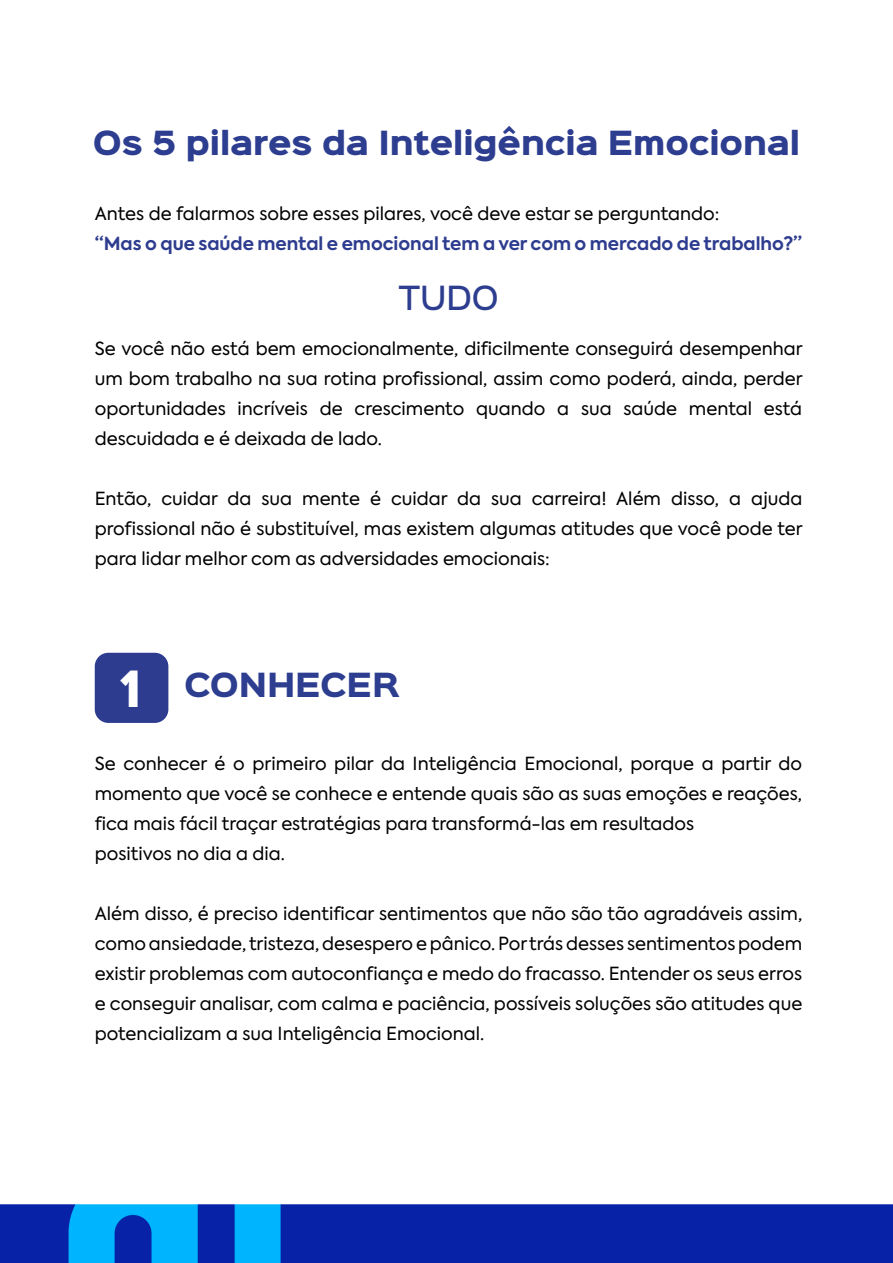
<style>
.page{position:relative;width:893px;height:1263px;background:#fff}
.page>*{position:absolute;margin:0;border:0;box-sizing:border-box;transform-origin:0 0}
.t1{font:900 45px "Sinkin Sans 800";color:#fff}
.t2{font:900 30px "Sinkin Sans 800";letter-spacing:-.005em;color:#2d3d8f}
.t3{font:500 30px "Sinkin Sans 500";color:#2d3d8f}
.t4{font:18px/30px "Axiforma";color:#000;text-align:justify}
.t5{font:700 18px "Axiforma";color:#2e3c8f}
</style>
<div class="page">
<img style="left:0;top:652px;width:893px;height:611px">
<div style="left:95px;top:653px;width:73px;height:70px;background:#2e3c90;border-radius:14px"></div>
<h2 class="t2" style="left:93px;top:127px;width:709px">Os 5 pilares da Inteligência Emocional</h2>
<p class="t4" style="left:95px;top:199px;width:626px">Antes de falarmos sobre esses pilares, você deve estar se perguntando:</p>
<p class="t5" style="left:95px;top:231px;width:709px">“Mas o que saúde mental e emocional tem a ver com o mercado de trabalho?”</p>
<h2 class="t3" style="left:398px;top:272px;width:102px">TUDO</h2>
<p class="t4" style="left:95px;top:334px;width:710px">Se você não está bem emocionalmente, dificilmente conseguirá desempenhar um bom trabalho na sua rotina profissional, assim como poderá, ainda, perder oportunidades incríveis de crescimento quando a sua saúde mental está descuidada e é deixada de lado.</p>
<p class="t4" style="left:95px;top:484px;width:710px">Então, cuidar da sua mente é cuidar da sua carreira! Além disso, a ajuda profissional não é substituível, mas existem algumas atitudes que você pode ter para lidar melhor com as adversidades emocionais:</p>
<h1 class="t1" style="left:119px;top:665px;width:24px">1</h1>
<h2 class="t2" style="left:184px;top:669px;width:217px">CONHECER</h2>
<p class="t4" style="left:95px;top:749px;width:709px;text-align:left">Se conhecer é o primeiro pilar da Inteligência Emocional, porque a partir do momento que você se conhece e entende quais são as suas emoções e reações, fica mais fácil traçar estratégias para transformá-las em resultados<br>positivos no dia a dia.</p>
<p class="t4" style="left:95px;top:899px;width:709px">Além disso, é preciso identificar sentimentos que não são tão agradáveis assim, como ansiedade, tristeza, desespero e pânico. Por trás desses sentimentos podem existir problemas com autoconfiança e medo do fracasso. Entender os seus erros e conseguir analisar, com calma e paciência, possíveis soluções são atitudes que potencializam a sua Inteligência Emocional.</p>
</div>
